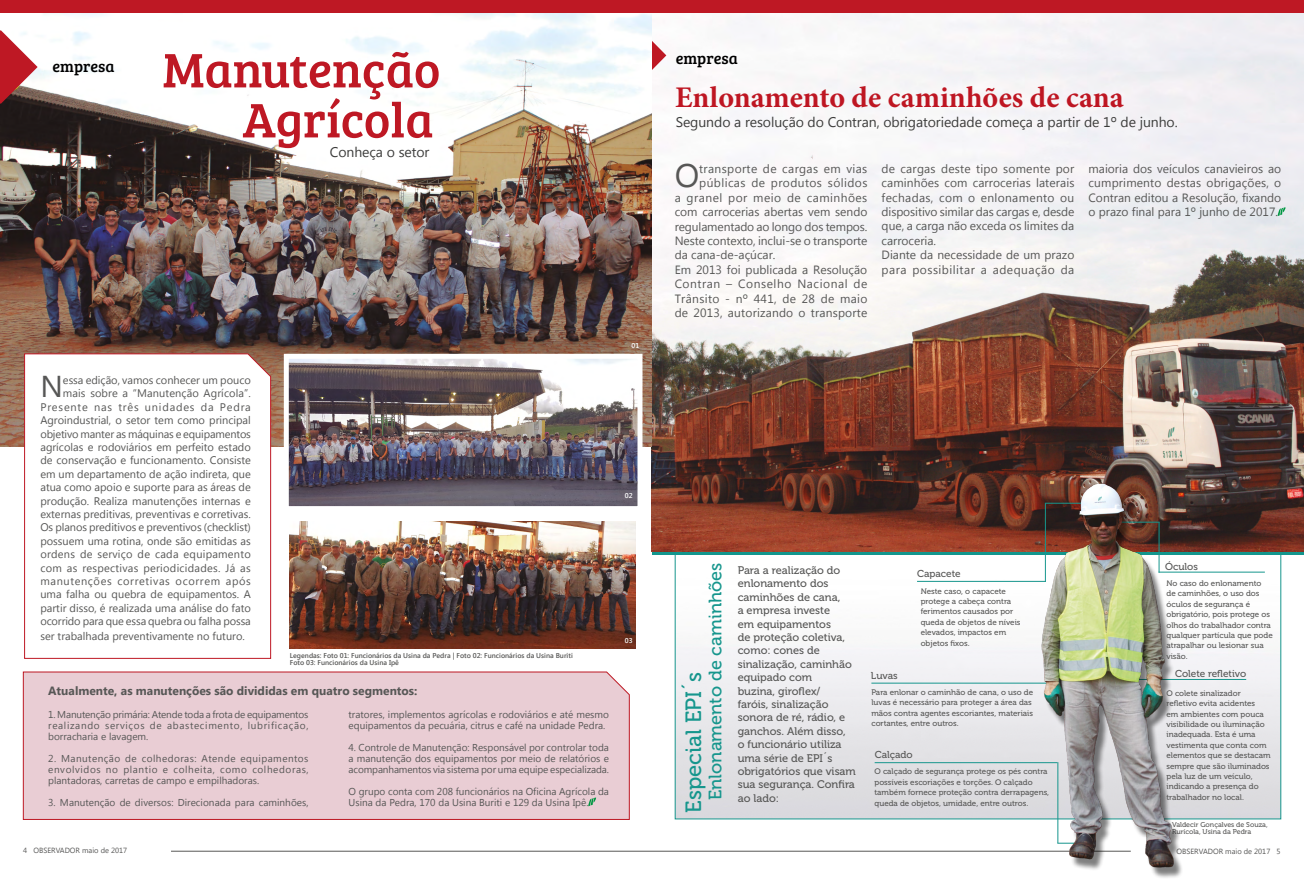
<style>
.page{position:relative;width:1304px;height:879px;background:#fff}
.page>*{position:absolute;margin:0;border:0;box-sizing:border-box;transform-origin:0 0}
.t1{font:50px/50px "Bree Serif";color:#be1824;text-align:right}
.t2{font:32.6px "Segoe UI";color:#575756}
.t3{font:30.1px "Segoe UI";color:#575756}
.t4{font:700 30px "Minion Pro";color:#be1622}
.t5{font:22px "Museo 500";color:#16968d}
.t6{font:18px "Museo 500";color:#16968d}
.t7{font:16px "Bree Serif";color:#000}
.t8{font:14px "Segoe UI";letter-spacing:-.005em;color:#3c3c3b}
.t9{font:12px/14.4px "Segoe UI";color:#575756}
.t10{font:700 12px "Segoe UI";color:#575756}
.t11{font:12px "Segoe UI";letter-spacing:.03em;color:#575756}
.t12{font:12px "Segoe UI";letter-spacing:.045em;color:#575756}
.t13{font:12px "Segoe UI";letter-spacing:.035em;color:#575756}
.t14{font:12px "Segoe UI";letter-spacing:.04em;color:#575756}
.t15{font:11px/13.4px "Segoe UI";color:#575756;text-align:right}
.t16{font:11px/13.4px "Museo 500";color:#575756}
.t17{font:10px/11px "Segoe UI";color:#575756;text-align:justify}
.t18{font:10px "Museo 500";color:#575756}
.t19{font:8px/10.5px "Museo 500";color:#575756}
.t20{font:7.5px "Segoe UI";color:#575756}
.t21{font:600 7px/7px "Segoe UI";color:#575756}
.t22{font:7px/7px "Museo 500";color:#575756}
.t23{font:600 7px "Segoe UI";color:#fff}
</style>
<div class="page">
<hr style="left:171px;top:851px;width:960px;height:1px;background:#575756">
<img style="left:677px;top:554px;width:602px;height:263px">
<svg style="left:652px;top:551px;width:652px;height:3px;background:#407a6c"></svg>
<img style="left:652px;top:13px;width:652px;height:538px">
<svg style="left:652px;top:30px;width:14px;height:51px"></svg>
<img style="left:0;top:13px;width:652px;height:434px">
<svg style="left:24px;top:353px;width:248px;height:306px"></svg>
<div style="left:22px;top:671px;width:608px;height:149px;background:#e9cdd4"></div>
<svg style="left:588px;top:797px;width:8px;height:9px"></svg>
<svg style="left:0;top:30px;width:38px;height:74px"></svg>
<div style="left:0;top:0;width:1304px;height:13px;background:#be1824"></div>
<img style="left:290px;top:521px;width:346px;height:127px">
<img style="left:290px;top:360px;width:346px;height:145px">
<div style="left:284px;top:354px;width:358px;height:157px;border:5px solid #fff"></div>
<svg style="left:1278px;top:207px;width:8px;height:9px"></svg>
<hr style="left:871px;top:682px;width:182px;height:1px;background:#16968d">
<hr style="left:875px;top:762px;width:182px;height:1px;background:#16968d">
<hr style="left:1130px;top:679px;width:116px;height:1px;background:#16968d">
<hr style="left:1159px;top:571px;width:106px;height:1px;background:#16968d">
<hr style="left:917px;top:581px;width:129px;height:1px;background:#16968d">
<div style="left:1043px;top:487px;width:140px;height:392px;background:#000;opacity:.5"></div>
<img style="left:1036px;top:472px;width:146px;height:398px">
<hr style="left:1057px;top:762px;width:1px;height:81px;background:#16968d">
<h3 class="t7" style="left:52px;top:55px;width:64px">empresa</h3>
<h1 class="t1" style="left:163px;top:42px;width:279px">Manutenção<br>Agrícola</h1>
<h3 class="t8" style="left:330px;top:142px;width:101px">Conheça o setor</h3>
<p class="t15" style="left:40px;top:373px;width:212px">essa edição, vamos conhecer um pouco mais sobre a “Manutenção Agrícola”.<br>Presente nas três unidades da Pedra Agroindustrial, o setor tem como principal objetivo manter as máquinas e equipamentos agrícolas e rodoviários em perfeito estado de conservação e funcionamento. Consiste em um departamento de ação indireta, que atua como apoio e suporte para as áreas de produção. Realiza manutenções internas e externas preditivas, preventivas e corretivas.<br>Os planos preditivos e preventivos (checklist) possuem uma rotina, onde são emitidas as ordens de serviço de cada equipamento com as respectivas periodicidades. Já as manutenções corretivas ocorrem após uma falha ou quebra de equipamentos. A partir disso, é realizada uma análise do fato ocorrido para que essa quebra ou falha possa</p>
<h3 class="t15" style="left:40px;top:628px;width:206px">ser trabalhada preventivamente no futuro.</h3>
<h3 class="t3" style="left:40px;top:366px;width:24px">N</h3>
<p class="t21" style="left:290px;top:652px;width:284px">Legendas: Foto 01: Funcionários da Usina da Pedra | Foto 02: Funcionários da Usina Buriti<br>Foto 03: Funcionários da Usina Ipê</p>
<h3 class="t10" style="left:48px;top:682px;width:371px">Atualmente, as manutenções são divididas em quatro segmentos:</h3>
<p class="t17" style="left:48px;top:708px;width:262px">1. Manutenção primária: Atende toda a frota de equipamentos realizando serviços de abastecimento, lubrificação, borracharia e lavagem.</p>
<p class="t17" style="left:48px;top:752px;width:262px">2. Manutenção de colhedoras: Atende equipamentos envolvidos no plantio e colheita, como colhedoras, plantadoras, carretas de campo e empilhadoras.</p>
<p class="t17" style="left:48px;top:796px;width:262px">3. Manutenção de diversos: Direcionada para caminhões,</p>
<p class="t17" style="left:349px;top:709px;width:262px">tratores, implementos agrícolas e rodoviários e até mesmo equipamentos da pecuária, citrus e café na unidade Pedra.</p>
<p class="t17" style="left:349px;top:742px;width:262px">4. Controle de Manutenção: Responsável por controlar toda a manutenção dos equipamentos por meio de relatórios e acompanhamentos via sistema por uma equipe especializada.</p>
<p class="t17" style="left:349px;top:786px;width:262px">O grupo conta com 208 funcionários na Oficina Agrícola da<br>Usina da Pedra, 170 da Usina Buriti e 129 da Usina Ipê.</p>
<p class="t23" style="left:632px;top:341px;width:9px">01</p>
<p class="t23" style="left:625px;top:490px;width:9px">02</p>
<p class="t23" style="left:625px;top:635px;width:9px">03</p>
<h3 class="t7" style="left:676px;top:46px;width:64px">empresa</h3>
<h3 class="t4" style="left:675px;top:76px;width:450px">Enlonamento de caminhões de cana</h3>
<h3 class="t8" style="left:676px;top:112px;width:504px">Segundo a resolução do Contran, obrigatoriedade começa a partir de 1º de junho.</h3>
<h2 class="t2" style="left:675px;top:153px;width:26px">O</h2>
<h3 class="t11" style="left:699px;top:160px;width:170px">transporte de cargas em vias</h3>
<h3 class="t13" style="left:699px;top:175px;width:170px">públicas de produtos sólidos</h3>
<h3 class="t14" style="left:675px;top:189px;width:194px">a granel por meio de caminhões</h3>
<h3 class="t9" style="left:675px;top:204px;width:194px">com carrocerias abertas vem sendo</h3>
<h3 class="t9" style="left:675px;top:218px;width:194px">regulamentado ao longo dos tempos.</h3>
<h3 class="t9" style="left:675px;top:233px;width:194px">Neste contexto, inclui-se o transporte</h3>
<h3 class="t9" style="left:675px;top:247px;width:102px">da cana-de-açúcar.</h3>
<h3 class="t9" style="left:675px;top:262px;width:194px">Em 2013 foi publicada a Resolução</h3>
<h3 class="t12" style="left:675px;top:275px;width:194px">Contran – Conselho Nacional de</h3>
<h3 class="t11" style="left:675px;top:290px;width:194px">Trânsito - nº 441, de 28 de maio</h3>
<h3 class="t9" style="left:675px;top:305px;width:194px">de 2013, autorizando o transporte</h3>
<p class="t9" style="left:882px;top:161px;width:194px">de cargas deste tipo somente por caminhões com carrocerias laterais fechadas, com o enlonamento ou dispositivo similar das cargas e, desde que, a carga não exceda os limites da carroceria.<br>Diante da necessidade de um prazo para possibilitar a adequação da</p>
<h3 class="t9" style="left:1089px;top:161px;width:194px;text-align:justify">maioria dos veículos canavieiros ao cumprimento destas obrigações, o Contran editou a Resolução, fixando o prazo final para 1º junho de 2017.</h3>
<h3 class="t6" style="left:706px;top:800px;width:239px;rotate:-90deg">Enlonamento de caminhões</h3>
<h3 class="t5" style="left:681px;top:812px;width:142px;rotate:-90deg">Especial EPI´s</h3>
<p class="t16" style="left:738px;top:563px;width:120px">Para a realização do enlonamento dos caminhões de cana,<br>a empresa investe<br>em equipamentos<br>de proteção coletiva, como: cones de sinalização, caminhão equipado com<br>buzina, giroflex/<br>faróis, sinalização sonora de ré, rádio, e ganchos. Além disso,<br>o funcionário utiliza uma série de EPI´s obrigatórios que visam sua segurança. Confira ao lado:</p>
<p class="t18" style="left:917px;top:568px;width:45px">Capacete</p>
<p class="t18" style="left:871px;top:670px;width:28px">Luvas</p>
<p class="t19" style="left:921px;top:585px;width:101px">Neste caso, o capacete protege a cabeça contra ferimentos causados por queda de objetos de níveis elevados, impactos em objetos fixos.</p>
<p class="t19" style="left:871px;top:687px;width:163px">Para enlonar o caminhão de cana, o uso de luvas é necessário para proteger a área das mãos contra agentes escoriantes, materiais cortantes, entre outros.</p>
<p class="t18" style="left:875px;top:749px;width:40px">Calçado</p>
<p class="t19" style="left:874px;top:766px;width:176px">O calçado de segurança protege os pés contra possíveis escoriações e torções. O calçado também fornece proteção contra derrapagens, queda de objetos, umidade, entre outros.</p>
<p class="t18" style="left:1165px;top:560px;width:34px">Óculos</p>
<p class="t19" style="left:1166px;top:578px;width:108px">No caso do enlonamento<br>de caminhões, o uso dos óculos de segurança é obrigatório, pois protege os olhos do trabalhador contra qualquer partícula que pode atrapalhar ou lesionar sua visão.</p>
<p class="t19" style="left:1166px;top:688px;width:106px">O colete sinalizador refletivo evita acidentes<br>em ambientes com pouca visibilidade ou iluminação inadequada. Esta é uma vestimenta que conta com elementos que se destacam sempre que são iluminados pela luz de um veículo, indicando a presença do trabalhador no local.</p>
<p class="t18" style="left:1175px;top:668px;width:73px">Colete refletivo</p>
<p class="t22" style="left:1172px;top:821px;width:97px">Valdecir Gonçalves de Souza,<br>Rurícola, Usina da Pedra</p>
<p class="t20" style="left:23px;top:845px;width:106px">4 OBSERVADOR maio de 2017</p>
<p class="t20" style="left:1176px;top:845px;width:106px">OBSERVADOR maio de 2017 5</p>
</div>
